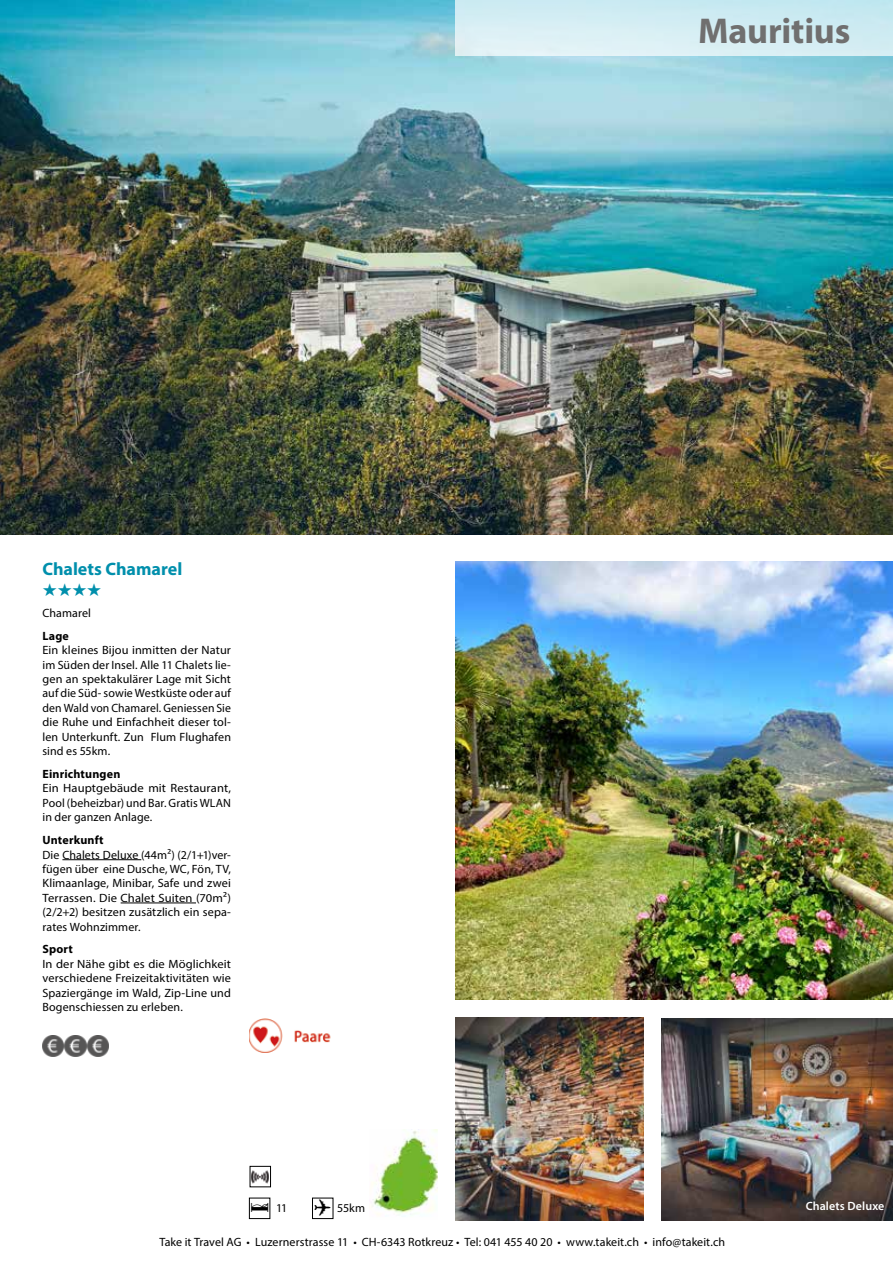
<style>
.page{position:relative;width:893px;height:1263px;background:#fff}
.page>*{position:absolute;margin:0;border:0;box-sizing:border-box;transform-origin:0 0}
.t1{font:700 36px "Myriad Pro";letter-spacing:-.005em;color:#706f6f}
.t2{font:700 18px "Myriad Pro";color:#008fac}
.t3{font:18px "Zapf Dingbats";color:#008fac}
.t4{font:12px/14.4px "Myriad Pro";letter-spacing:.01em;color:#000;text-align:justify}
.t5{font:12px/14.4px "Myriad Pro";letter-spacing:.01em;color:#000;text-align:justify;scale:1.04 1}
.t6{font:12px/14.4px "Myriad Pro";letter-spacing:.01em;color:#000;text-align:justify;scale:1.05 1}
.t7{font:700 12px "Myriad Pro";letter-spacing:.015em;color:#000}
.t8{font:600 12px "Myriad Pro";letter-spacing:.01em;color:#fff}
</style>
<div class="page">
<img style="left:455px;top:561px;width:438px;height:438px">
<img style="left:0;top:0;width:893px;height:534px">
<img style="left:455px;top:1017px;width:189px;height:203px">
<img style="left:662px;top:1018px;width:231px;height:202px">
<div style="left:455px;top:0;width:438px;height:55px;background:linear-gradient(to right,#dcf0f5,#cceaf1)"></div>
<hr style="left:62px;top:859px;width:79px;height:1px;background:#000">
<hr style="left:121px;top:903px;width:75px;height:1px;background:#000">
<div style="left:249px;top:1198px;width:21px;height:21px;border:1px solid #000"></div>
<div style="left:312px;top:1198px;width:21px;height:21px;border:1px solid #000"></div>
<img style="left:43px;top:1035px;width:66px;height:21px">
<img style="left:371px;top:1130px;width:66px;height:87px">
<img style="left:249px;top:1018px;width:82px;height:34px">
<img style="left:252px;top:1170px;width:16px;height:14px">
<div style="left:250px;top:1166px;width:21px;height:21px;border:1px solid #000"></div>
<svg style="left:315px;top:1199px;width:15px;height:1px"></svg>
<h2 class="t2" style="left:43px;top:557px;width:141px">Chalets Chamarel</h2>
<h2 class="t3" style="left:43px;top:581px;width:61px">★★★★</h2>
<p class="t4" style="left:43px;top:605px;width:50px">Chamarel</p>
<p class="t7" style="left:43px;top:628px;width:28px">Lage</p>
<p class="t4" style="left:43px;top:643px;width:190px">Ein kleines Bijou inmitten der Natur im Süden der Insel. Alle 11 Chalets lie&shy;gen an spektakulärer Lage mit Sicht auf die Süd- sowie Westküste oder auf den Wald von Chamarel. Geniessen Sie die Ruhe und Einfachheit dieser tol&shy;len Unterkunft. Zun Flum Flughafen sind es 55km.</p>
<p class="t7" style="left:43px;top:766px;width:79px">Einrichtungen</p>
<p class="t6" style="left:43px;top:781px;width:181px">Ein Hauptgebäude mit Restaurant, Pool (beheizbar) und Bar. Gratis WLAN in der ganzen Anlage.</p>
<p class="t7" style="left:43px;top:832px;width:63px">Unterkunft</p>
<p class="t4" style="left:43px;top:847px;width:190px">Die Chalets Deluxe (44m²) (2/1+1)ver&shy;fügen über eine Dusche, WC, Fön, TV, Klimaanlage, Minibar, Safe und zwei Terrassen. Die Chalet Suiten (70m²) (2/2+2) besitzen zusätzlich ein sepa&shy;rates Wohnzimmer.</p>
<p class="t7" style="left:43px;top:941px;width:32px">Sport</p>
<p class="t5" style="left:43px;top:956px;width:183px">In der Nähe gibt es die Möglichkeit verschiedene Freizeitaktivitäten wie Spaziergänge im Wald, Zip-Line und Bogenschiessen zu erleben.</p>
<p class="t4" style="left:276px;top:1200px;width:13px">11</p>
<p class="t4" style="left:337px;top:1201px;width:29px">55km</p>
<h1 class="t1" style="left:698px;top:7px;width:154px">Mauritius</h1>
<p class="t8" style="left:806px;top:1199px;width:80px">Chalets Deluxe</p>
<p class="t4" style="left:159px;top:1234px;width:567px">Take it Travel AG • Luzernerstrasse 11 • CH-6343 Rotkreuz • Tel: 041 455 40 20 • www.takeit.ch • info@takeit.ch</p>
</div>
